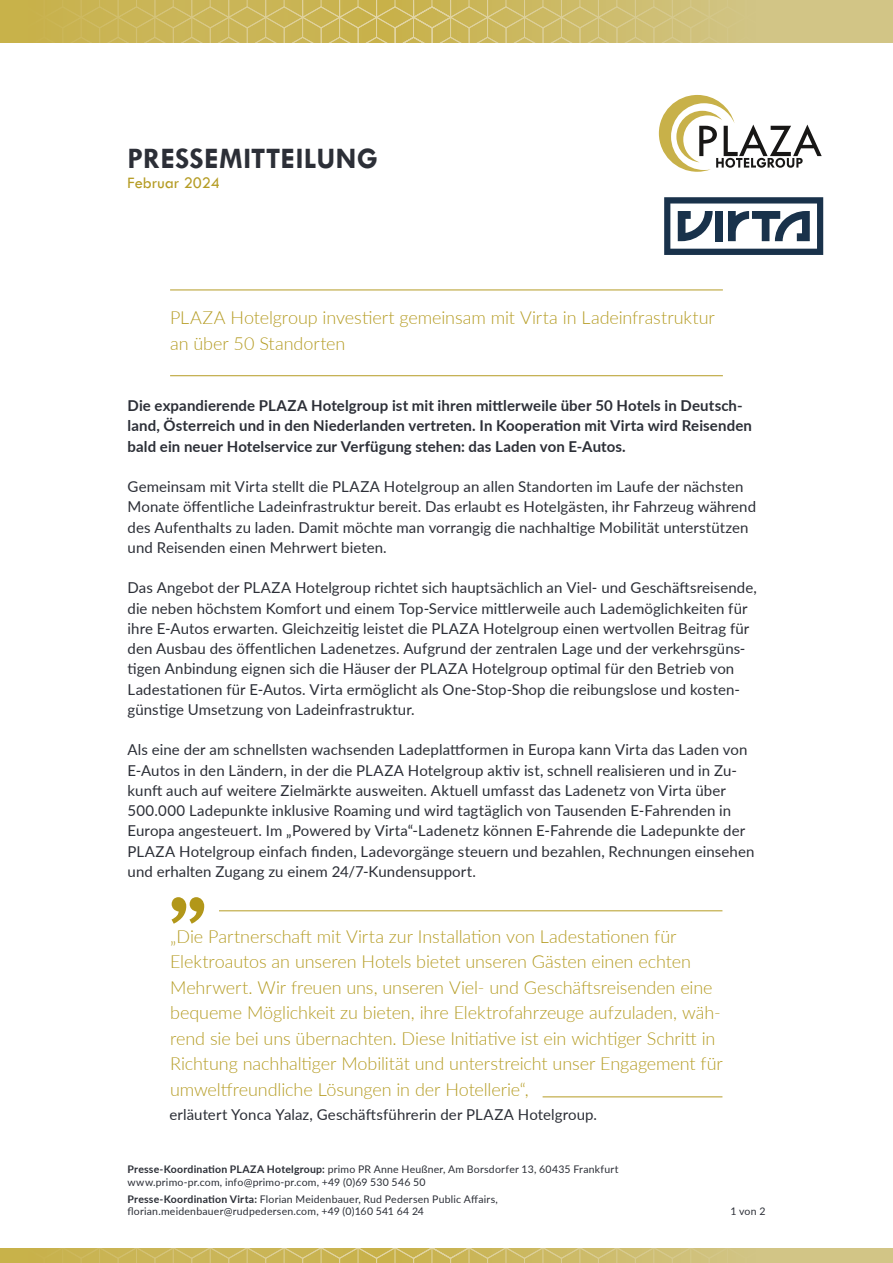
<style>
.page{position:relative;width:893px;height:1263px;background:#fff}
.page>*{position:absolute;margin:0;border:0;box-sizing:border-box;transform-origin:0 0}
.t1{font:700 30px "Tw Cen";letter-spacing:.015em;color:#2c2f37}
.Hervorhebung_ohne_Linien{font:300 18px/25.5px "Lato";letter-spacing:-.005em;color:#b59c24}
.Hervorhebung{font:300 18px/25.5px "Lato";letter-spacing:-.005em;color:#b59c24}
.t2{font:16.5px "Tw Cen";letter-spacing:-.005em;color:#b59c24}
.Fließtext{font:15px/20.2px "Lato";letter-spacing:.005em;color:#2c2f37}
.Fließtext-2{font:700 15px/20.2px "Lato";letter-spacing:.01em;color:#2c2f37}
.t3{font:10.5px/12.6px "Lato";letter-spacing:.02em;color:#2c2f37}
.s1{font-weight:700}
</style>
<div class="page">
<svg style="left:0;top:0;width:893px;height:43px;background:#cdbb68"></svg>
<svg style="left:0;top:1248px;width:893px;height:15px;background:#cdbb68"></svg>
<svg style="left:659px;top:95px;width:163px;height:77px"></svg>
<hr style="left:170px;top:290px;width:553px;height:1px;background:#b59c24">
<hr style="left:170px;top:375px;width:553px;height:1px;background:#b59c24">
<svg style="left:664px;top:197px;width:159px;height:58px"></svg>
<hr style="left:219px;top:910px;width:503px;height:1px;background:#b59c24">
<hr style="left:543px;top:1096px;width:179px;height:1px;background:#b59c24">
<svg style="left:172px;top:897px;width:32px;height:27px"></svg>
<h1 class="t1" style="left:128px;top:141px;width:252px">PRESSEMITTEILUNG</h1>
<p class="t2" style="left:128px;top:173px;width:94px">Februar 2024</p>
<p class="Hervorhebung" style="left:170px;top:304px;width:546px">PLAZA Hotelgroup investiert gemeinsam mit Virta in Ladeinfrastruktur an über 50 Standorten</p>
<p class="Fließtext-2" style="left:128px;top:395px;width:626px">Die expandierende PLAZA Hotelgroup ist mit ihren mittlerweile über 50 Hotels in Deutsch&shy;land, Österreich und in den Niederlanden vertreten. In Kooperation mit Virta wird Reisenden bald ein neuer Hotelservice zur Verfügung stehen: das Laden von E-Autos.</p>
<p class="Fließtext" style="left:128px;top:476px;width:630px">Gemeinsam mit Virta stellt die PLAZA Hotelgroup an allen Standorten im Laufe der nächsten Monate öffentliche Ladeinfrastruktur bereit. Das erlaubt es Hotelgästen, ihr Fahrzeug während des Aufenthalts zu laden. Damit möchte man vorrangig die nachhaltige Mobilität unterstützen und Reisenden einen Mehrwert bieten.</p>
<p class="Fließtext" style="left:128px;top:577px;width:631px">Das Angebot der PLAZA Hotelgroup richtet sich hauptsächlich an Viel- und Geschäftsreisende, die neben höchstem Komfort und einem Top-Service mittlerweile auch Lademöglichkeiten für ihre E-Autos erwarten. Gleichzeitig leistet die PLAZA Hotelgroup einen wertvollen Beitrag für den Ausbau des öffentlichen Ladenetzes. Aufgrund der zentralen Lage und der verkehrsgüns&shy;tigen Anbindung eignen sich die Häuser der PLAZA Hotelgroup optimal für den Betrieb von Ladestationen für E-Autos. Virta ermöglicht als One-Stop-Shop die reibungslose und kosten&shy;günstige Umsetzung von Ladeinfrastruktur.</p>
<p class="Fließtext" style="left:128px;top:739px;width:628px">Als eine der am schnellsten wachsenden Ladeplattformen in Europa kann Virta das Laden von E-Autos in den Ländern, in der die PLAZA Hotelgroup aktiv ist, schnell realisieren und in Zu&shy;kunft auch auf weitere Zielmärkte ausweiten. Aktuell umfasst das Ladenetz von Virta über 500.000 Ladepunkte inklusive Roaming und wird tagtäglich von Tausenden E-Fahrenden in Europa angesteuert. Im „Powered by Virta“-Ladenetz können E-Fahrende die Ladepunkte der PLAZA Hotelgroup einfach finden, Ladevorgänge steuern und bezahlen, Rechnungen einsehen und erhalten Zugang zu einem 24/7-Kundensupport.</p>
<p class="Hervorhebung_ohne_Linien" style="left:170px;top:923px;width:554px">„Die Partnerschaft mit Virta zur Installation von Ladestationen für Elektroautos an unseren Hotels bietet unseren Gästen einen echten Mehrwert. Wir freuen uns, unseren Viel- und Geschäftsreisenden eine bequeme Möglichkeit zu bieten, ihre Elektrofahrzeuge aufzuladen, wäh&shy;rend sie bei uns übernachten. Diese Initiative ist ein wichtiger Schritt in Richtung nachhaltiger Mobilität und unterstreicht unser Engagement für umweltfreundliche Lösungen in der Hotellerie“,</p>
<p class="Fließtext" style="left:169px;top:1104px;width:429px">erläutert Yonca Yalaz, Geschäftsführerin der PLAZA Hotelgroup.</p>
<p class="t3" style="left:128px;top:1163px;width:493px"><span class="s1">Presse-Koordination PLAZA Hotelgroup:</span> primo PR Anne Heußner, Am Borsdorfer 13, 60435 Frankfurt www.primo-pr.com, info@primo-pr.com, +49 (0)69 530 546 50</p>
<p class="t3" style="left:128px;top:1192px;width:372px"><span class="s1">Presse-Koordination Virta:</span> Florian Meidenbauer, Rud Pedersen Public Affairs, florian.meidenbauer@rudpedersen.com, +49 (0)160 541 64 24</p>
<p class="t3" style="left:730px;top:1205px;width:37px">1 von 2</p>
</div>
